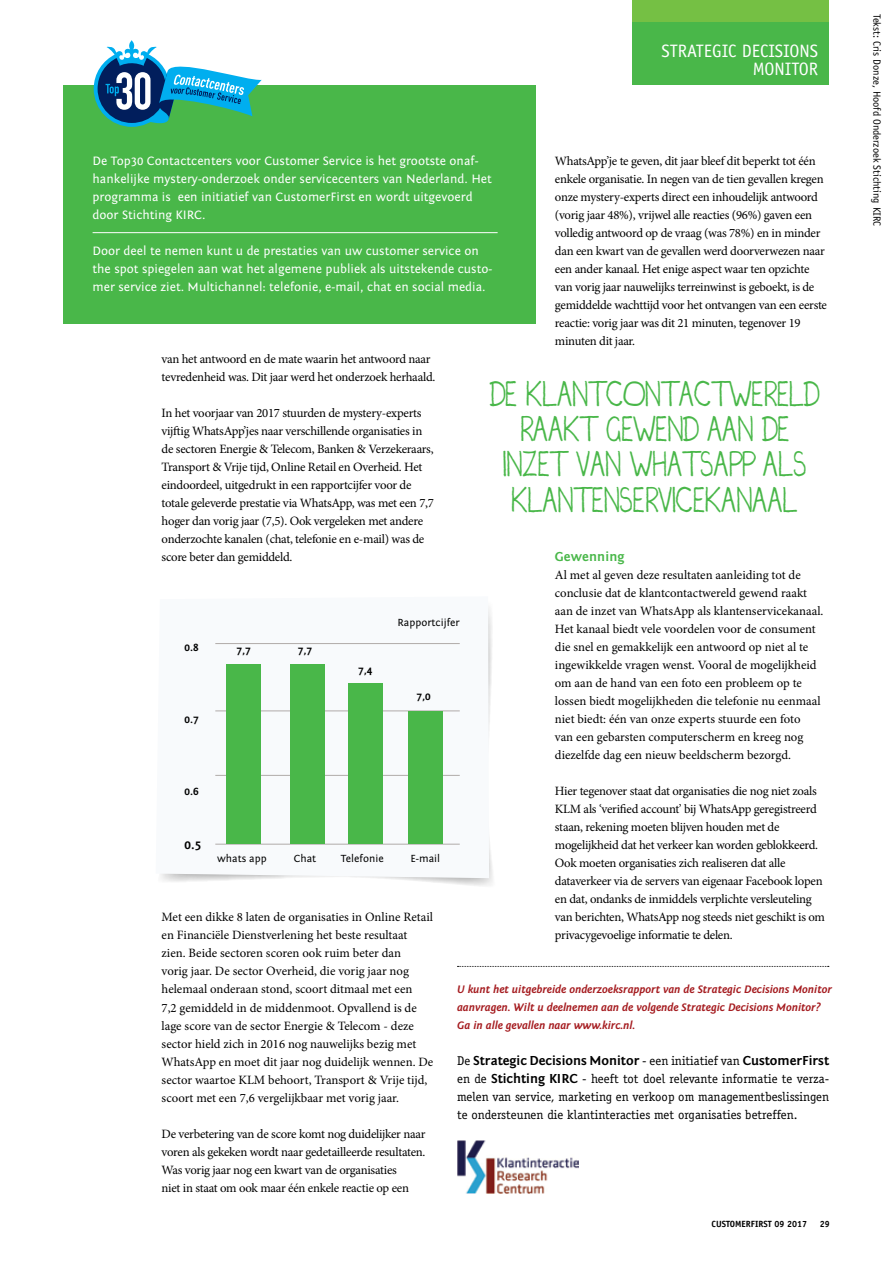
<style>
.page{position:relative;width:893px;height:1263px;background:#fff}
.page>*{position:absolute;margin:0;border:0;box-sizing:border-box;transform-origin:0 0}
.t1{font:35.4px/35.4px "Irregularis";color:#49b749;text-align:center}
.t2{font:18px "Officina Sans";color:#fff}
.t3{font:700 13.5px "Fontin Sans";color:#000}
.t4{font:700 13.5px "Fontin Sans";letter-spacing:.01em;color:#49b749}
.t5{font:12.75px/18px "Minion Pro";letter-spacing:-.02em;color:#000}
.t6{font:12.75px/18px "Minion Pro";color:#000}
.t7{font:12.75px/18px "Fontin Sans";color:#fff}
.t8{font:12.75px/18px "Officina Serif";color:#000;text-align:justify}
.t9{font:700 12.75px "Fontin Sans";color:#000}
.t10{font:italic 700 11.25px/18px "Fontin Sans";color:#a51c20}
.t11{font:10.8px "Fontin Sans";color:#000}
.t12{font:700 10.8px "Fontin Sans";color:#000}
.t13{font:10.5px "Officina Sans";color:#000}
.t14{font:700 9px "Officina Sans";color:#000}
.s1{font-family:"Officina Serif";font-weight:400;font-size:12.75px}
.s2{font-family:"Fontin Sans";font-weight:700;font-size:13.5px}
</style>
<div class="page">
<div style="left:64px;top:85px;width:472px;height:239px;background:#49b749"></div>
<img style="left:458px;top:1140px;width:121px;height:54px">
<svg style="left:457px;top:966px;width:372px;height:1px"></svg>
<svg style="left:161px;top:609px;width:332px;height:277px"></svg>
<svg style="left:160px;top:608px;width:329px;height:270px"></svg>
<hr style="left:215px;top:643px;width:245px;height:1px;background:#b0aba9">
<hr style="left:215px;top:711px;width:245px;height:1px;background:#b0aba9">
<hr style="left:215px;top:775px;width:245px;height:1px;background:#b0aba9">
<hr style="left:215px;top:844px;width:245px;height:1px;background:#b0aba9">
<div style="left:227px;top:665px;width:34px;height:179px;background:#49b749"></div>
<div style="left:290px;top:665px;width:34px;height:179px;background:#49b749"></div>
<div style="left:348px;top:683px;width:35px;height:161px;background:#49b749"></div>
<div style="left:408px;top:711px;width:35px;height:133px;background:#49b749"></div>
<hr style="left:93px;top:232px;width:405px;height:1px;background:#fff">
<svg style="left:93px;top:40px;width:169px;height:87px"></svg>
<div style="left:632px;top:21px;width:197px;height:64px;background:#49b749"></div>
<div style="left:632px;top:0;width:197px;height:21px;background:#75c044"></div>
<p class="t7" style="left:93px;top:152px;width:401px">De Top30 Contactcenters voor Customer Service is het grootste onaf&shy;hankelijke mystery-onderzoek onder servicecenters van Nederland. Het programma is een initiatief van CustomerFirst en wordt uitgevoerd door Stichting KIRC.</p>
<p class="t7" style="left:93px;top:242px;width:401px">Door deel te nemen kunt u de prestaties van uw customer service on the spot spiegelen aan wat het algemene publiek als uitstekende custo&shy;mer service ziet. Multichannel: telefonie, e-mail, chat en social media.</p>
<h2 class="t2" style="left:661px;top:41px;width:108px">STRATEGIC DECISIO</h2>
<h2 class="t2" style="left:799px;top:41px;width:19px">NS</h2>
<h2 class="t2" style="left:753px;top:59px;width:42px">MONITOR</h2>
<p class="t5" style="left:555px;top:152px;width:274px">WhatsApp’je te geven, dit jaar bleef dit beperkt tot één enkele organisatie. In negen van de tien gevallen kregen onze mystery-experts direct een inhoudelijk antwoord (vorig jaar 48%), vrijwel alle reacties (96%) gaven een volledig antwoord op de vraag (was 78%) en in minder dan een kwart van de gevallen werd doorverwezen naar een ander kanaal. Het enige aspect waar ten opzichte van vorig jaar nauwelijks terreinwinst is geboekt, is de gemiddelde wachttijd voor het ontvangen van een eerste reactie: vorig jaar was dit 21 minuten, tegenover 19 minuten dit jaar.</p>
<p class="t5" style="left:162px;top:350px;width:275px">van het antwoord en de mate waarin het antwoord naar tevredenheid was. Dit jaar werd het onderzoek herhaald.</p>
<p class="t5" style="left:162px;top:404px;width:274px">In het voorjaar van 2017 stuurden de mystery-experts vijftig WhatsApp’jes naar verschillende organisaties in de sectoren Energie &amp; Telecom, Banken &amp; Verzekeraars, Transport &amp; Vrije tijd, Online Retail en Overheid. Het eindoordeel, uitgedrukt in een rapportcijfer voor de totale geleverde prestatie via WhatsApp, was met een 7,7 hoger dan vorig jaar (7,5). Ook vergeleken met andere onderzochte kanalen (chat, telefonie en e-mail) was de score beter dan gemiddeld.</p>
<h1 class="t1" style="left:490px;top:378px;width:331px">DE KLANTCONTACTWERELD<br>RAAKT GEWEND AAN DE<br>INZET VAN WHATSAPP ALS<br>KLANTENSERVICEKANAAL</h1>
<p class="t4" style="left:555px;top:549px;width:71px">Gewenning</p>
<p class="t6" style="left:555px;top:566px;width:270px">Al met al geven deze resultaten aanleiding tot de conclusie dat de klantcontactwereld gewend raakt aan de inzet van WhatsApp als klantenservicekanaal.<br>Het kanaal biedt vele voordelen voor de consument die snel en gemakkelijk een antwoord op niet al te ingewikkelde vragen wenst. Vooral de mogelijkheid om aan de hand van een foto een probleem op te lossen biedt mogelijkheden die telefonie nu eenmaal niet biedt: één van onze experts stuurde een foto<br>van een gebarsten computerscherm en kreeg nog diezelfde dag een nieuw beeldscherm bezorgd.</p>
<p class="t5" style="left:555px;top:782px;width:272px">Hier tegenover staat dat organisaties die nog niet zoals KLM als ‘verified account’ bij WhatsApp geregistreerd staan, rekening moeten blijven houden met de mogelijkheid dat het verkeer kan worden geblokkeerd.<br>Ook moeten organisaties zich realiseren dat alle dataverkeer via de servers van eigenaar Facebook lopen en dat, ondanks de inmiddels verplichte versleuteling van berichten, WhatsApp nog steeds niet geschikt is om privacygevoelige informatie te delen.</p>
<p class="t11" style="left:398px;top:617px;width:64px">Rapportcijfer</p>
<p class="t12" style="left:185px;top:642px;width:16px">0.8</p>
<p class="t12" style="left:237px;top:645px;width:16px">7,7</p>
<p class="t12" style="left:298px;top:645px;width:16px">7,7</p>
<p class="t12" style="left:358px;top:664px;width:16px">7,4</p>
<p class="t12" style="left:417px;top:691px;width:16px">7,0</p>
<p class="t12" style="left:185px;top:714px;width:16px">0.7</p>
<p class="t12" style="left:185px;top:786px;width:16px">0.6</p>
<p class="t9" style="left:185px;top:838px;width:18px">0.5</p>
<p class="t11" style="left:217px;top:852px;width:51px">whats app</p>
<p class="t11" style="left:294px;top:852px;width:24px">Chat</p>
<p class="t11" style="left:341px;top:852px;width:44px">Telefonie</p>
<p class="t11" style="left:410px;top:852px;width:31px">E-mail</p>
<p class="t6" style="left:162px;top:908px;width:273px">Met een dikke 8 laten de organisaties in Online Retail en Financiële Dienstverlening het beste resultaat zien. Beide sectoren scoren ook ruim beter dan<br>vorig jaar. De sector Overheid, die vorig jaar nog helemaal onderaan stond, scoort ditmaal met een<br>7,2 gemiddeld in de middenmoot. Opvallend is de lage score van de sector Energie &amp; Telecom - deze sector hield zich in 2016 nog nauwelijks bezig met WhatsApp en moet dit jaar nog duidelijk wennen. De sector waartoe KLM behoort, Transport &amp; Vrije tijd, scoort met een 7,6 vergelijkbaar met vorig jaar.</p>
<p class="t5" style="left:162px;top:1124px;width:265px">De verbetering van de score komt nog duidelijker naar voren als gekeken wordt naar gedetailleerde resultaten.<br>Was vorig jaar nog een kwart van de organisaties<br>niet in staat om ook maar één enkele reactie op een</p>
<p class="t10" style="left:457px;top:981px;width:376px">U kunt het uitgebreide onderzoeksrapport van de Strategic Decisions Monitor aanvragen. Wilt u deelnemen aan de volgende Strategic Decisions Monitor?<br>Ga in alle gevallen naar www.kirc.nl.</p>
<p class="t3" style="left:457px;top:1053px;width:374px"><span class="s1">De</span> Strategic Decisions Monitor <span class="s1">- een initiatief van</span> CustomerFirst</p>
<p class="t8" style="left:457px;top:1070px;width:374px">en de <span class="s2">Stichting KIRC</span> - heeft tot doel relevante informatie te verza&shy;melen van service, marketing en verkoop om managementbeslissingen te ondersteunen die klantinteracties met organisaties betreffen.</p>
<p class="t14" style="left:711px;top:1219px;width:97px">CUSTOMERFIRST 09 2017</p>
<p class="t14" style="left:820px;top:1219px;width:12px">29</p>
<p class="t13" style="left:883px;top:14px;width:214px;rotate:90deg">TEKST: CRIS DONZE, HOOFD ONDERZOEK STICHTING KIRC</p>
</div>
